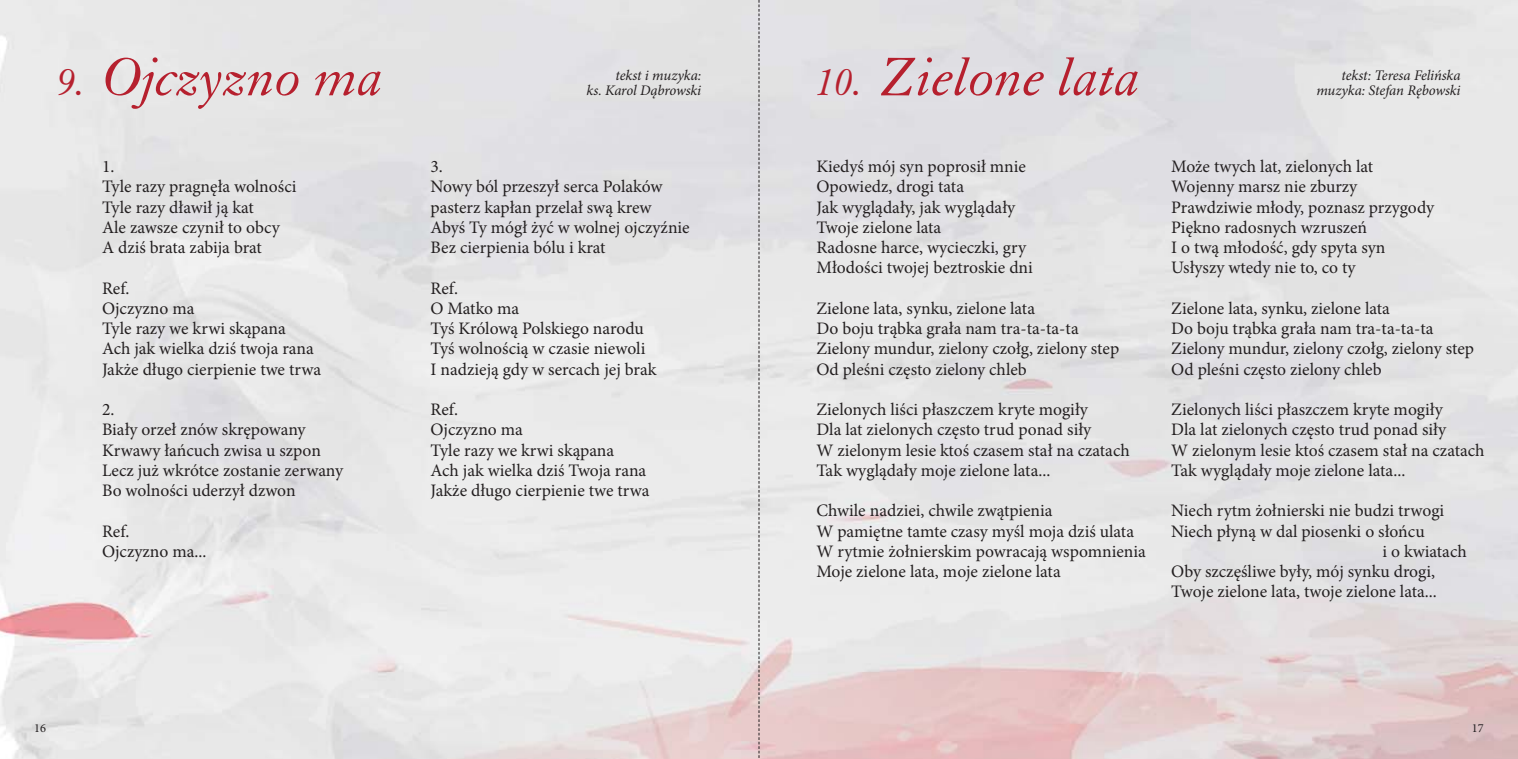
<style>
.page{position:relative;width:1518px;height:759px;background:#fff}
.page>*{position:absolute;margin:0;border:0;box-sizing:border-box;transform-origin:0 0}
.t1{font:italic 58.5px "Elega Garmnd EU";color:#b6202e}
.t2{font:17.55px/20.2px "Minion Pro";color:#231f20}
.t3{font:italic 14.62px/15.8px "Minion Pro";letter-spacing:-.01em;color:#231f20;text-align:right}
.t4{font:12.38px "Minion Pro";color:#231f20}
.s1{font-size:40.5px}
</style>
<div class="page">
<svg style="left:759px;top:0;width:1px;height:759px"></svg>
<h1 class="t1" style="left:57px;top:41px;width:328px"><span class="s1">9.</span> Ojczyzno ma</h1>
<h1 class="t1" style="left:816px;top:41px;width:326px"><span class="s1">10.</span> Zielone lata</h1>
<p class="t3" style="left:587px;top:68px;width:116px">tekst i muzyka:<br>ks. Karol Dąbrowski</p>
<p class="t3" style="left:1316px;top:68px;width:146px">tekst: Teresa Felińska muzyka: Stefan Rębowski</p>
<p class="t2" style="left:102px;top:158px;width:196px">1.<br>Tyle razy pragnęła wolności<br>Tyle razy dławił ją kat<br>Ale zawsze czynił to obcy<br>A dziś brata zabija brat</p>
<p class="t2" style="left:102px;top:280px;width:221px">Ref.<br>Ojczyzno ma<br>Tyle razy we krwi skąpana<br>Ach jak wielka dziś twoja rana<br>Jakże długo cierpienie twe trwa</p>
<p class="t2" style="left:102px;top:401px;width:243px">2.<br>Biały orzeł znów skrępowany<br>Krwawy łańcuch zwisa u szpon<br>Lecz już wkrótce zostanie zerwany<br>Bo wolności uderzył dzwon</p>
<p class="t2" style="left:102px;top:523px;width:106px">Ref.<br>Ojczyzno ma...</p>
<p class="t2" style="left:431px;top:158px;width:261px">3.<br>Nowy ból przeszył serca Polaków pasterz kapłan przelał swą krew<br>Abyś Ty mógł żyć w wolnej ojczyźnie<br>Bez cierpienia bólu i krat</p>
<p class="t2" style="left:431px;top:280px;width:227px">Ref.<br>O Matko ma<br>Tyś Królową Polskiego narodu<br>Tyś wolnością w czasie niewoli<br>I nadzieją gdy w sercach jej brak</p>
<p class="t2" style="left:431px;top:401px;width:221px">Ref.<br>Ojczyzno ma<br>Tyle razy we krwi skąpana<br>Ach jak wielka dziś Twoja rana<br>Jakże długo cierpienie twe trwa</p>
<p class="t2" style="left:816px;top:158px;width:218px">Kiedyś mój syn poprosił mnie<br>Opowiedz, drogi tata<br>Jak wyglądały, jak wyglądały<br>Twoje zielone lata<br>Radosne harce, wycieczki, gry<br>Młodości twojej beztroskie dni</p>
<p class="t2" style="left:816px;top:300px;width:304px">Zielone lata, synku, zielone lata<br>Do boju trąbka grała nam tra-ta-ta-ta Zielony mundur, zielony czołg, zielony step Od pleśni często zielony chleb</p>
<p class="t2" style="left:816px;top:401px;width:315px">Zielonych liści płaszczem kryte mogiły<br>Dla lat zielonych często trud ponad siły<br>W zielonym lesie ktoś czasem stał na czatach Tak wyglądały moje zielone lata...</p>
<p class="t2" style="left:816px;top:502px;width:331px">Chwile nadziei, chwile zwątpienia<br>W pamiętne tamte czasy myśl moja dziś ulata W rytmie żołnierskim powracają wspomnienia Moje zielone lata, moje zielone lata</p>
<p class="t2" style="left:1171px;top:158px;width:265px">Może twych lat, zielonych lat<br>Wojenny marsz nie zburzy<br>Prawdziwie młody, poznasz przygody<br>Piękno radosnych wzruszeń<br>I o twą młodość, gdy spyta syn<br>Usłyszy wtedy nie to, co ty</p>
<p class="t2" style="left:1171px;top:300px;width:304px">Zielone lata, synku, zielone lata<br>Do boju trąbka grała nam tra-ta-ta-ta Zielony mundur, zielony czołg, zielony step Od pleśni często zielony chleb</p>
<p class="t2" style="left:1171px;top:401px;width:315px">Zielonych liści płaszczem kryte mogiły<br>Dla lat zielonych często trud ponad siły<br>W zielonym lesie ktoś czasem stał na czatach Tak wyglądały moje zielone lata...</p>
<p class="t2" style="left:1171px;top:502px;width:275px">Niech rytm żołnierski nie budzi trwogi</p>
<p class="t2" style="left:1171px;top:523px;width:255px">Niech płyną w dal piosenki o słońcu</p>
<p class="t2" style="left:1382px;top:543px;width:86px">i o kwiatach</p>
<p class="t2" style="left:1171px;top:563px;width:265px">Oby szczęśliwe były, mój synku drogi,</p>
<p class="t2" style="left:1171px;top:583px;width:267px">Twoje zielone lata, twoje zielone lata...</p>
<p class="t4" style="left:34px;top:723px;width:13px">16</p>
<p class="t4" style="left:1472px;top:723px;width:13px">17</p>
</div>
